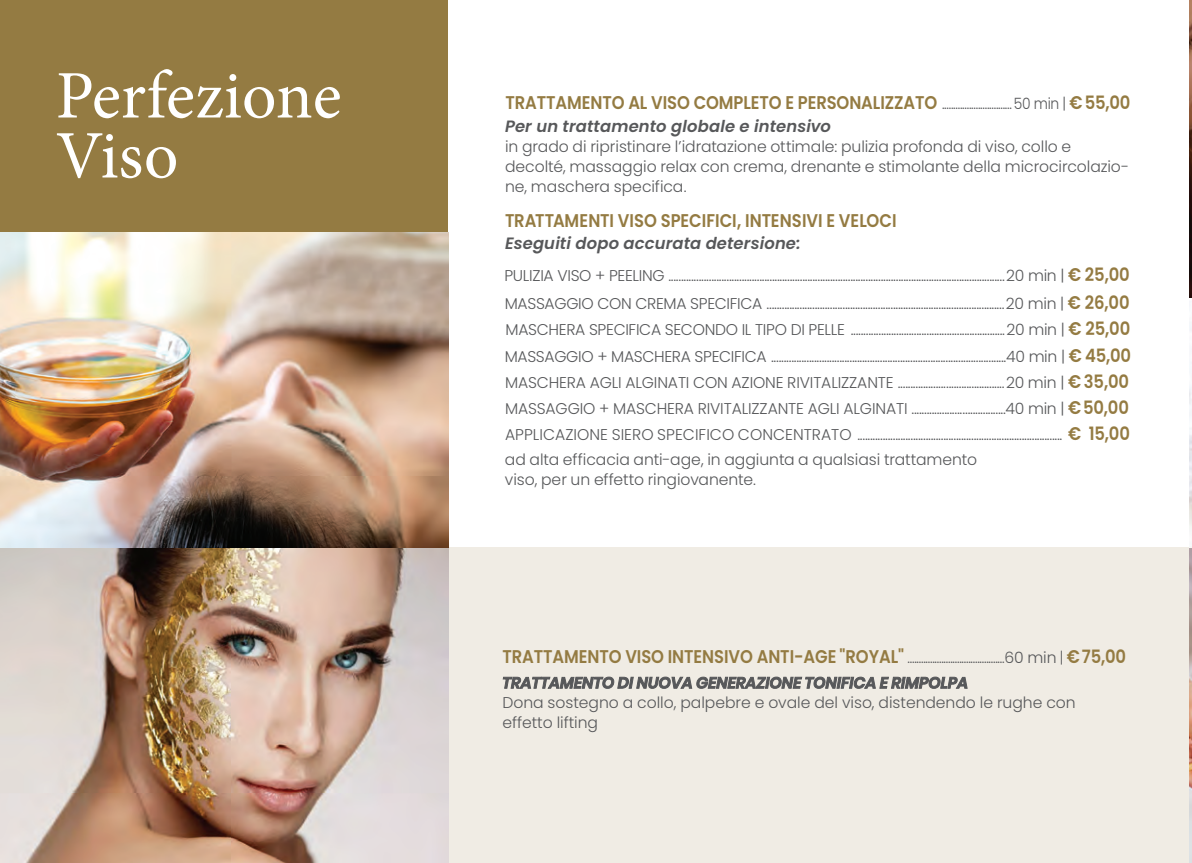
<style>
.page{position:relative;width:1192px;height:863px;background:#fff}
.page>*{position:absolute;margin:0;border:0;box-sizing:border-box;transform-origin:0 0}
.t1{font:68px/60px "Minion Pro";color:#fff}
.t2{font:600 18.4px "Poppins";letter-spacing:-.005em;color:#947b42;scale:.89 1}
.t3{font:italic 600 16.4px "Poppins";letter-spacing:.01em;color:#57585a}
.t4{font:300 15.6px/26px "Poppins";letter-spacing:-.005em;color:#57585a}
.t5{font:300 15.6px/24.8px "Poppins";letter-spacing:-.005em;color:#57585a;scale:.89 1}
.s1{font-weight:300;font-size:15.6px;color:#57585a}
.s2{font-weight:600;font-size:18.4px;color:#947b42}
.s3{font-weight:600;font-style:italic}
</style>
<div class="page">
<div style="left:420px;top:547px;width:770px;height:316px;background:#f0ece4"></div>
<div style="left:0;top:0;width:448px;height:857px;background:#947b42"></div>
<img style="left:0;top:232px;width:448px;height:631px">
<img style="left:1190px;top:0;width:2px;height:863px">
<h1 class="t1" style="left:56px;top:66px;width:287px">Perfezione<br>Viso</h1>
<p class="t2" style="left:505px;top:91px;width:704px">TRATTAMENTO AL VISO COMPLETO E PERSONALIZZATO <span class="s1">...............................50 min |</span> € 55,00</p>
<p class="t3" style="left:505px;top:117px;width:328px">Per un trattamento globale e intensivo</p>
<p class="t4" style="left:505px;top:137px;width:626px;line-height:20px">in grado di ripristinare l’idratazione ottimale: pulizia profonda di viso, collo e decolté, massaggio relax con crema, drenante e stimolante della microcircolazio&shy;ne, maschera specifica.</p>
<p class="t2" style="left:505px;top:209px;width:441px">TRATTAMENTI VISO SPECIFICI, INTENSIVI E VELOCI</p>
<p class="t3" style="left:505px;top:233px;width:297px">Eseguiti dopo accurata detersione:</p>
<p class="t4" style="left:504px;top:261px;width:627px;line-height:28.6px">PULIZIA VISO + PEELING .....................................................................................................................................20 min | <span class="s2">€ 25,00<br></span>MASSAGGIO CON CREMA SPECIFICA ..............................................................................................20 min | <span class="s2">€ 26,00</span></p>
<p class="t4" style="left:505px;top:317px;width:628px">MASCHERA SPECIFICA SECONDO IL TIPO DI PELLE .............................................................20 min | <span class="s2">€ 25,00<br></span>MASSAGGIO + MASCHERA SPECIFICA .............................................................................................40 min | <span class="s2">€ 45,00<br></span>MASCHERA AGLI ALGINATI CON AZIONE RIVITALIZZANTE ..........................................20 min | <span class="s2">€ 35,00<br></span>MASSAGGIO + MASCHERA RIVITALIZZANTE AGLI ALGINATI .................... .................40 min | <span class="s2">€ 50,00<br></span>APPLICAZIONE SIERO SPECIFICO CONCENTRATO ................................................................................. <span class="s2">€ 15,00 </span>ad alta efficacia anti-age, in aggiunta a qualsiasi trattamento</p>
<p class="t4" style="left:505px;top:467px;width:253px">viso, per un effetto ringiovanente.</p>
<p class="t5" style="left:502px;top:646px;width:702px"><span class="s2">TRATTAMENTO VISO INTENSIVO ANTI-AGE "ROYAL"</span> ...........................................60 min | <span class="s2">€ 75,00<br></span><span class="s3">TRATTAMENTO DI NUOVA GENERAZIONE TONIFICA E RIMPOLPA</span></p>
<p class="t4" style="left:502px;top:693px;width:575px;line-height:20px">Dona sostegno a collo, palpebre e ovale del viso, distendendo le rughe con effetto lifting</p>
</div>
